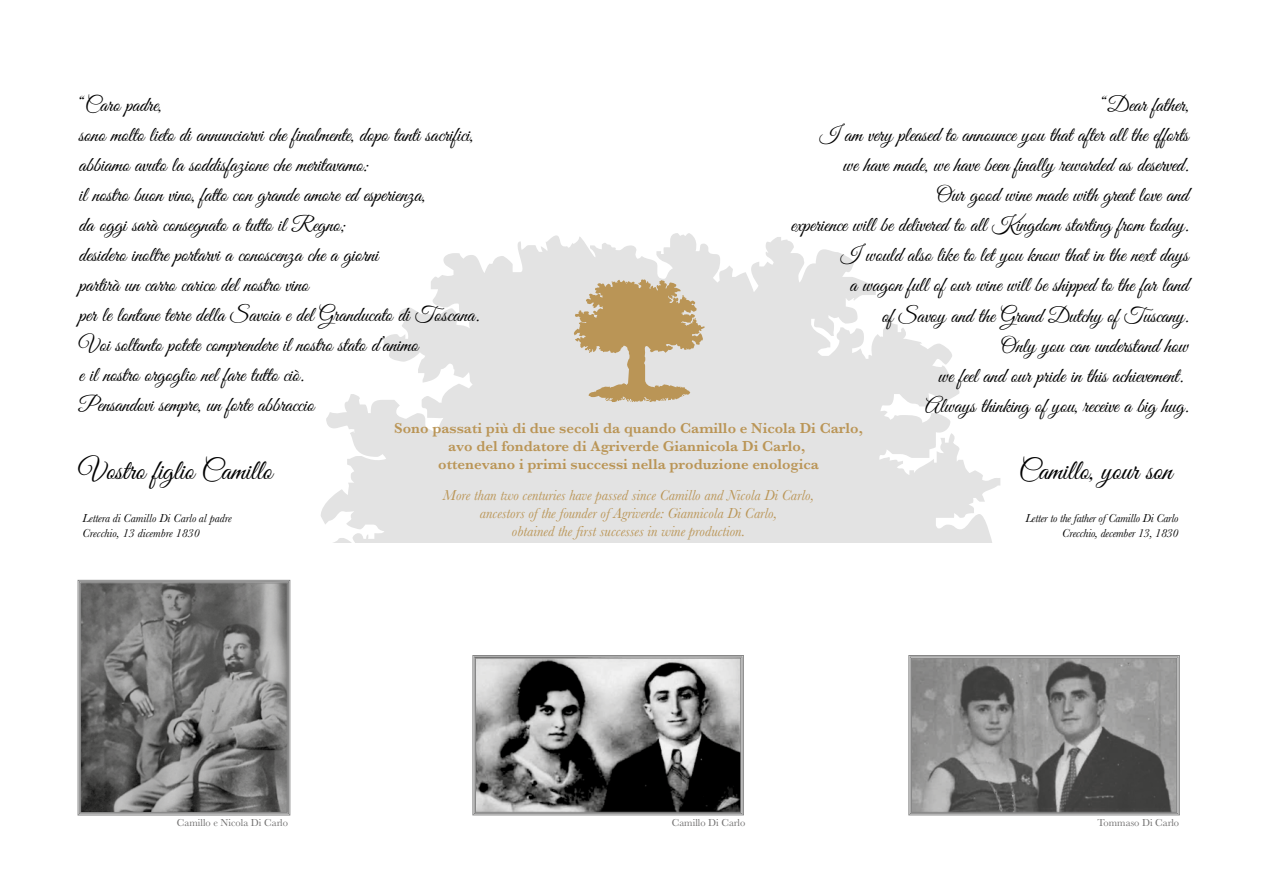
<style>
.page{position:relative;width:1263px;height:893px;background:#fff}
.page>*{position:absolute;margin:0;border:0;box-sizing:border-box;transform-origin:0 0}
.t1{font:28.2px "Great Vibes";color:#000}
.t2{font:21px/30px "Great Vibes";color:#000}
.t3{font:italic 15px/18px "Baskerville";color:#ba9556;text-align:center}
.t4{font:600 15px/18px "Baskerville";color:#ba9556;text-align:center}
.t5{font:italic 12px/14.4px "Baskerville";letter-spacing:-.015em;color:#000}
.t6{font:10.5px "Baskerville";color:#706f6f}
</style>
<div class="page">
<svg style="left:321px;top:233px;width:679px;height:309px;fill:#e3e3e3"></svg>
<img style="left:913px;top:660px;width:262px;height:150px">
<svg style="left:574px;top:279px;width:130px;height:123px;background:#ccb895"></svg>
<img style="left:477px;top:660px;width:262px;height:150px">
<div style="left:474px;top:656px;width:268px;height:158px;border:1px solid #878787"></div>
<div style="left:475px;top:658px;width:266px;height:154px;border:1px solid #878787"></div>
<div style="left:910px;top:656px;width:268px;height:158px;border:1px solid #878787"></div>
<div style="left:911px;top:658px;width:266px;height:154px;border:1px solid #878787"></div>
<img style="left:78px;top:585px;width:211px;height:231px">
<div style="left:79px;top:581px;width:210px;height:233px;border:1px solid #878787"></div>
<div style="left:80px;top:583px;width:207px;height:230px;border:1px solid #878787"></div>
<p class="t2" style="left:79px;top:92px;width:402px">“Caro padre,<br>sono molto lieto di annunciarvi che finalmente, dopo tanti sacrifici, abbiamo avuto la soddisfazione che meritavamo:<br>il nostro buon vino, fatto con grande amore ed esperienza,<br>da oggi sarà consegnato a tutto il Regno;<br>desidero inoltre portarvi a conoscenza che a giorni<br>partirà un carro carico del nostro vino<br>per le lontane terre della Savoia e del Granducato di Toscana.<br>Voi soltanto potete comprendere il nostro stato d’animo<br>e il nostro orgoglio nel fare tutto ciò.<br>Pensandovi sempre, un forte abbraccio</p>
<h1 class="t1" style="left:79px;top:455px;width:195px">Vostro figlio Camillo</h1>
<h1 class="t1" style="left:1019px;top:455px;width:155px">Camillo, your son</h1>
<p class="t2" style="left:791px;top:92px;width:399px;text-align:right">“Dear father,<br>I am very pleased to announce you that after all the efforts<br>we have made, we have been finally rewarded as deserved.<br>Our good wine made with great love and<br>experience will be delivered to all Kingdom starting from today.<br>I would also like to let you know that in the next days<br>a wagon full of our wine will be shipped to the far land<br>of Savoy and the Grand Dutchy of Tuscany.<br>Only you can understand how<br>we feel and our pride in this achievement.<br>Always thinking of you, receive a big hug.</p>
<p class="t4" style="left:394px;top:419px;width:470px">Sono passati più di due secoli da quando Camillo e Nicola Di Carlo, avo del fondatore di Agriverde Giannicola Di Carlo,<br>ottenevano i primi successi nella produzione enologica</p>
<p class="t3" style="left:443px;top:487px;width:373px">More than two centuries have passed since Camillo and Nicola Di Carlo, ancestors of the founder of Agriverde: Giannicola Di Carlo,<br>obtained the first successes in wine production.</p>
<p class="t5" style="left:82px;top:511px;width:151px">Lettera di Camillo Di Carlo al padre<br>Crecchio, 13 dicembre 1830</p>
<p class="t5" style="left:1026px;top:511px;width:155px;text-align:right">Letter to the father of Camillo Di Carlo<br>Crecchio, december 13, 1830</p>
<p class="t6" style="left:177px;top:816px;width:113px">Camillo e Nicola Di Carlo</p>
<p class="t6" style="left:672px;top:816px;width:75px">Camillo Di Carlo</p>
<p class="t6" style="left:1097px;top:816px;width:83px">Tommaso Di Carlo</p>
</div>
